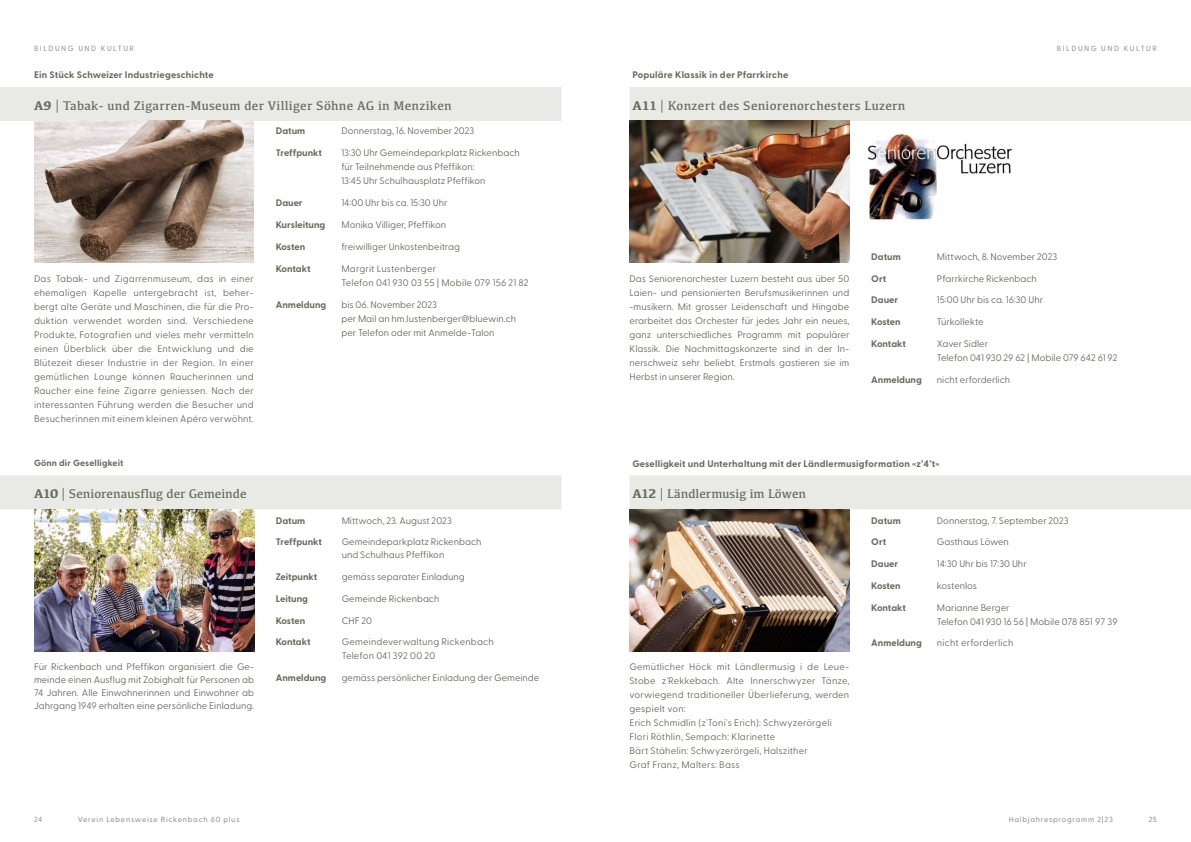
<style>
.page{position:relative;width:1191px;height:842px;background:#fff}
.page>*{position:absolute;margin:0;border:0;box-sizing:border-box;transform-origin:0 0}
.t1{font:13px "Kefa";letter-spacing:.02em;color:#6b6a5c}
.t2{font:13px "Kefa";color:#6b6a5c}
.t3{font:9.5px/14px "Greycliff CF";color:#6b6a5c;text-align:justify}
.t4{font:9.5px "Greycliff CF";letter-spacing:.02em;color:#6b6a5c}
.t5{font:700 9.5px "Greycliff CF";color:#6b6a5c}
.t6{font:700 9.5px "Greycliff CF";letter-spacing:.02em;color:#6b6a5c}
.t7{font:700 9px "Greycliff CF";letter-spacing:.02em;color:#6b6a5c}
.t8{font:500 7.5px "Greycliff CF";letter-spacing:.1em;color:#949287}
.t9{font:500 7.5px "Greycliff CF";letter-spacing:.2em;color:#9a988f}
.s1{font-weight:700}
</style>
<div class="page">
<div style="left:0;top:87px;width:561px;height:34px;background:#e9e9e6"></div>
<img style="left:34px;top:121px;width:220px;height:142px">
<div style="left:0;top:475px;width:561px;height:34px;background:#e9e9e6"></div>
<img style="left:34px;top:509px;width:220px;height:142px">
<div style="left:629px;top:87px;width:562px;height:34px;background:#e9e9e6"></div>
<img style="left:629px;top:121px;width:220px;height:142px">
<div style="left:629px;top:475px;width:562px;height:34px;background:#e9e9e6"></div>
<img style="left:629px;top:509px;width:220px;height:142px">
<img style="left:868px;top:132px;width:144px;height:88px">
<p class="t9" style="left:34px;top:43px;width:101px">BILDUNG UND KULTUR</p>
<p class="t9" style="left:1057px;top:43px;width:101px">BILDUNG UND KULTUR</p>
<p class="t6" style="left:34px;top:68px;width:181px">Ein Stück Schweizer Industriegeschichte</p>
<p class="t1" style="left:34px;top:97px;width:419px"><span class="s1">A9</span> | Tabak- und Zigarren-Museum der Villiger Söhne AG in Menziken</p>
<p class="t3" style="left:34px;top:271px;width:221px">Das Tabak- und Zigarrenmuseum, das in einer ehemaligen Kapelle untergebracht ist, beher&shy;bergt alte Geräte und Maschinen, die für die Pro&shy;duktion verwendet worden sind. Verschiedene Produkte, Fotografien und vieles mehr vermitteln einen Überblick über die Entwicklung und die Blütezeit dieser Industrie in der Region. In einer gemütlichen Lounge können Raucherinnen und Raucher eine feine Zigarre geniessen. Nach der interessanten Führung werden die Besucher und Besucherinnen mit einem kleinen Apéro verwöhnt.</p>
<p class="t7" style="left:34px;top:456px;width:91px">Gönn dir Geselligkeit</p>
<p class="t2" style="left:34px;top:486px;width:214px"><span class="s1">A10</span> | Seniorenausflug der Gemeinde</p>
<p class="t3" style="left:34px;top:659px;width:222px;line-height:13px">Für Rickenbach und Pfeffikon organisiert die Ge&shy;meinde einen Ausflug mit Zobighalt für Personen ab 74 Jahren. Alle Einwohnerinnen und Einwohner ab Jahrgang 1949 erhalten eine persönliche Einladung.</p>
<p class="t5" style="left:276px;top:124px;width:31px">Datum</p>
<p class="t3" style="left:341px;top:123px;width:134px">Donnerstag, 16. November 2023</p>
<p class="t5" style="left:276px;top:146px;width:48px">Treffpunkt</p>
<p class="t3" style="left:341px;top:145px;width:180px">13:30 Uhr Gemeindeparkplatz Rickenbach</p>
<p class="t3" style="left:341px;top:159px;width:135px">für Teilnehmende aus Pfeffikon:</p>
<p class="t3" style="left:341px;top:173px;width:146px">13:45 Uhr Schulhausplatz Pfeffikon</p>
<p class="t5" style="left:276px;top:195px;width:28px">Dauer</p>
<p class="t3" style="left:341px;top:195px;width:108px">14:00 Uhr bis ca. 15:30 Uhr</p>
<p class="t5" style="left:276px;top:217px;width:51px">Kursleitung</p>
<p class="t3" style="left:341px;top:217px;width:106px">Monika Villiger, Pfeffikon</p>
<p class="t5" style="left:276px;top:240px;width:31px">Kosten</p>
<p class="t3" style="left:341px;top:239px;width:120px">freiwilliger Unkostenbeitrag</p>
<p class="t5" style="left:276px;top:262px;width:36px">Kontakt</p>
<p class="t4" style="left:341px;top:262px;width:96px">Margrit Lustenberger</p>
<p class="t4" style="left:341px;top:276px;width:189px">Telefon 041 930 03 55 | Mobile 079 156 21 82</p>
<p class="t5" style="left:276px;top:297px;width:52px">Anmeldung</p>
<p class="t3" style="left:341px;top:297px;width:97px">bis 06. November 2023</p>
<p class="t3" style="left:341px;top:311px;width:176px">per Mail an hm.lustenberger@bluewin.ch</p>
<p class="t3" style="left:341px;top:325px;width:155px">per Telefon oder mit Anmelde-Talon</p>
<p class="t5" style="left:276px;top:513px;width:31px">Datum</p>
<p class="t3" style="left:342px;top:512px;width:112px">Mittwoch, 23. August 2023</p>
<p class="t5" style="left:276px;top:535px;width:48px">Treffpunkt</p>
<p class="t3" style="left:342px;top:534px;width:141px">Gemeindeparkplatz Rickenbach</p>
<p class="t3" style="left:342px;top:547px;width:104px">und Schulhaus Pfeffikon</p>
<p class="t5" style="left:276px;top:569px;width:43px">Zeitpunkt</p>
<p class="t3" style="left:342px;top:569px;width:124px">gemäss separater Einladung</p>
<p class="t5" style="left:276px;top:591px;width:34px">Leitung</p>
<p class="t3" style="left:342px;top:591px;width:99px">Gemeinde Rickenbach</p>
<p class="t5" style="left:276px;top:613px;width:31px">Kosten</p>
<p class="t3" style="left:342px;top:613px;width:32px">CHF 20</p>
<p class="t5" style="left:276px;top:635px;width:36px">Kontakt</p>
<p class="t4" style="left:342px;top:635px;width:154px">Gemeindeverwaltung Rickenbach</p>
<p class="t4" style="left:342px;top:649px;width:95px">Telefon 041 392 00 20</p>
<p class="t5" style="left:276px;top:671px;width:52px">Anmeldung</p>
<p class="t3" style="left:342px;top:670px;width:199px">gemäss persönlicher Einladung der Gemeinde</p>
<p class="t6" style="left:632px;top:68px;width:157px">Populäre Klassik in der Pfarrkirche</p>
<p class="t1" style="left:632px;top:97px;width:274px"><span class="s1">A11</span> | Konzert des Seniorenorchesters Luzern</p>
<p class="t3" style="left:629px;top:271px;width:221px">Das Seniorenorchester Luzern besteht aus über 50<br>Laien- und pensionierten Berufsmusikerinnen und -musikern. Mit grosser Leidenschaft und Hingabe erarbeitet das Orchester für jedes Jahr ein neues, ganz unterschiedliches Programm mit populärer Klassik. Die Nachmittagskonzerte sind in der In&shy;nerschweiz sehr beliebt. Erstmals gastieren sie im Herbst in unserer Region.</p>
<p class="t5" style="left:871px;top:249px;width:31px">Datum</p>
<p class="t3" style="left:937px;top:249px;width:122px">Mittwoch, 8. November 2023</p>
<p class="t5" style="left:871px;top:271px;width:17px">Ort</p>
<p class="t3" style="left:937px;top:271px;width:102px">Pfarrkirche Rickenbach</p>
<p class="t5" style="left:871px;top:293px;width:28px">Dauer</p>
<p class="t3" style="left:937px;top:292px;width:108px">15:00 Uhr bis ca. 16:30 Uhr</p>
<p class="t5" style="left:871px;top:315px;width:31px">Kosten</p>
<p class="t3" style="left:937px;top:314px;width:48px">Türkollekte</p>
<p class="t5" style="left:871px;top:336px;width:36px">Kontakt</p>
<p class="t3" style="left:937px;top:336px;width:53px">Xaver Sidler</p>
<p class="t3" style="left:937px;top:350px;width:182px">Telefon 041 930 29 62 | Mobile 079 642 61 92</p>
<p class="t5" style="left:871px;top:372px;width:52px">Anmeldung</p>
<p class="t3" style="left:937px;top:372px;width:75px">nicht erforderlich</p>
<p class="t6" style="left:632px;top:456px;width:308px">Geselligkeit und Unterhaltung mit der Ländlermusigformation «z’4’t»</p>
<p class="t2" style="left:632px;top:486px;width:175px"><span class="s1">A12</span> | Ländlermusig im Löwen</p>
<p class="t3" style="left:629px;top:659px;width:221px">Gemütlicher Höck mit Ländlermusig i de Leue-Stobe z`Rekkebach. Alte Innerschwyzer Tänze, vorwiegend traditioneller Überlieferung, werden gespielt von:</p>
<p class="t4" style="left:629px;top:716px;width:204px">Erich Schmidlin (z`Toni`s Erich): Schwyzerörgeli</p>
<p class="t4" style="left:629px;top:730px;width:147px">Flori Röthlin, Sempach: Klarinette</p>
<p class="t4" style="left:629px;top:744px;width:180px">Bärt Stähelin: Schwyzerörgeli, Halszither</p>
<p class="t4" style="left:629px;top:758px;width:112px">Graf Franz, Malters: Bass</p>
<p class="t5" style="left:871px;top:513px;width:31px">Datum</p>
<p class="t3" style="left:937px;top:512px;width:133px">Donnerstag, 7. September 2023</p>
<p class="t5" style="left:871px;top:535px;width:17px">Ort</p>
<p class="t3" style="left:937px;top:534px;width:74px">Gasthaus Löwen</p>
<p class="t5" style="left:871px;top:557px;width:28px">Dauer</p>
<p class="t3" style="left:937px;top:556px;width:91px">14:30 Uhr bis 17:30 Uhr</p>
<p class="t5" style="left:871px;top:578px;width:31px">Kosten</p>
<p class="t3" style="left:937px;top:578px;width:42px">kostenlos</p>
<p class="t5" style="left:871px;top:600px;width:36px">Kontakt</p>
<p class="t3" style="left:937px;top:600px;width:182px">Marianne Berger<br>Telefon 041 930 16 56 | Mobile 078 851 97 39</p>
<p class="t5" style="left:871px;top:636px;width:52px">Anmeldung</p>
<p class="t4" style="left:937px;top:636px;width:78px">nicht erforderlich</p>
<p class="t9" style="left:34px;top:814px;width:10px">24</p>
<p class="t8" style="left:78px;top:814px;width:163px">Verein Lebensweise Rickenbach 60 plus</p>
<p class="t8" style="left:1008px;top:814px;width:106px">Halbjahresprogramm 2|23</p>
<p class="t8" style="left:1148px;top:814px;width:10px">25</p>
</div>
